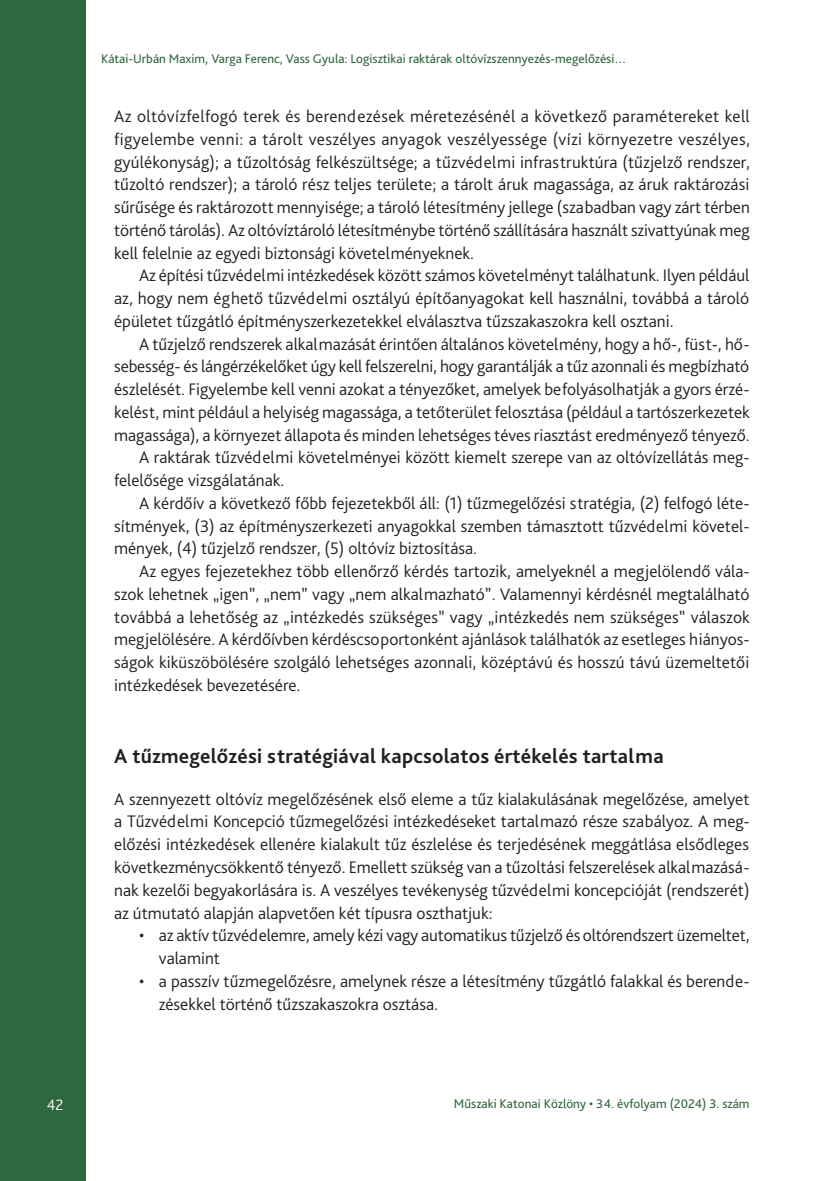
<style>
.page{position:relative;width:834px;height:1181px;background:#fff}
.page>*{position:absolute;margin:0;border:0;box-sizing:border-box;transform-origin:0 0}
.Címsor_1{font:700 21px "Bliss Pro";letter-spacing:.01em;color:#231f20}
.Szöveg{font:300 17.5px/22.8px "Bliss Pro";color:#231f20;text-align:justify}
.Szöveg_1st{font:300 17.5px/22.8px "Bliss Pro";color:#231f20;text-align:justify}
.t1{font:300 15.75px "Bliss Pro";color:#fff}
.t2{font:13.12px "Bliss Pro";color:#2f673f}
</style>
<div class="page">
<div style="left:0;top:0;width:85px;height:1181px;background:#2f673f"></div>
<p class="t1" style="left:47px;top:1095px;width:18px">42</p>
<p class="t2" style="left:101px;top:50px;width:526px">Kátai-Urbán Maxim, Varga Ferenc, Vass Gyula: Logisztikai raktárak oltóvízszennyezés-megelőzési…</p>
<p class="Szöveg_1st" style="left:114px;top:104px;width:637px">Az oltóvízfelfogó terek és berendezések méretezésénél a következő paramétereket kell figyelembe venni: a tárolt veszélyes anyagok veszélyessége (vízi környezetre veszélyes, gyúlékonyság); a tűzoltóság felkészültsége; a tűzvédelmi infrastruktúra (tűzjelző rendszer, tűzoltó rendszer); a tároló rész teljes területe; a tárolt áruk magassága, az áruk raktározási sűrűsége és raktározott mennyisége; a tároló létesítmény jellege (szabadban vagy zárt térben történő tárolás). Az oltóvíztároló létesítménybe történő szállítására használt szivattyúnak meg kell felelnie az egyedi biztonsági követelményeknek.</p>
<p class="Szöveg" style="left:114px;top:264px;width:636px;text-indent:25px">Az építési tűzvédelmi intézkedések között számos követelményt találhatunk. Ilyen például az, hogy nem éghető tűzvédelmi osztályú építőanyagokat kell használni, továbbá a tároló épületet tűzgátló építményszerkezetekkel elválasztva tűzszakaszokra kell osztani.</p>
<p class="Szöveg" style="left:114px;top:332px;width:637px;text-indent:25px">A tűzjelző rendszerek alkalmazását érintően általános követelmény, hogy a hő-, füst-, hő&shy;sebesség- és lángérzékelőket úgy kell felszerelni, hogy garantálják a tűz azonnali és megbízható észlelését. Figyelembe kell venni azokat a tényezőket, amelyek befolyásolhatják a gyors érzé&shy;kelést, mint például a helyiség magassága, a tetőterület felosztása (például a tartószerkezetek magassága), a környezet állapota és minden lehetséges téves riasztást eredményező tényező.</p>
<p class="Szöveg" style="left:114px;top:446px;width:636px;text-indent:25px">A raktárak tűzvédelmi követelményei között kiemelt szerepe van az oltóvízellátás meg&shy;felelősége vizsgálatának.</p>
<p class="Szöveg" style="left:114px;top:491px;width:636px;text-indent:25px">A kérdőív a következő főbb fejezetekből áll: (1) tűzmegelőzési stratégia, (2) felfogó léte&shy;sítmények, (3) az építményszerkezeti anyagokkal szemben támasztott tűzvédelmi követel&shy;mények, (4) tűzjelző rendszer, (5) oltóvíz biztosítása.</p>
<p class="Szöveg" style="left:114px;top:559px;width:637px;text-indent:25px">Az egyes fejezetekhez több ellenőrző kérdés tartozik, amelyeknél a megjelölendő vála&shy;szok lehetnek „igen”, „nem” vagy „nem alkalmazható”. Valamennyi kérdésnél megtalálható továbbá a lehetőség az „intézkedés szükséges” vagy „intézkedés nem szükséges” válaszok megjelölésére. A kérdőívben kérdéscsoportonként ajánlások találhatók az esetleges hiányos&shy;ságok kiküszöbölésére szolgáló lehetséges azonnali, középtávú és hosszú távú üzemeltetői intézkedések bevezetésére.</p>
<p class="Címsor_1" style="left:114px;top:742px;width:551px">A tűzmegelőzési stratégiával kapcsolatos értékelés tartalma</p>
<p class="Szöveg_1st" style="left:114px;top:787px;width:636px">A szennyezett oltóvíz megelőzésének első eleme a tűz kialakulásának megelőzése, amelyet a Tűzvédelmi Koncepció tűzmegelőzési intézkedéseket tartalmazó része szabályoz. A meg&shy;előzési intézkedések ellenére kialakult tűz észlelése és terjedésének meggátlása elsődleges következménycsökkentő tényező. Emellett szükség van a tűzoltási felszerelések alkalmazásá&shy;nak kezelői begyakorlására is. A veszélyes tevékenység tűzvédelmi koncepcióját (rendszerét) az útmutató alapján alapvetően két típusra oszthatjuk:</p>
<p class="Szöveg_1st" style="left:159px;top:923px;width:592px;text-indent:-20px">• az aktív tűzvédelemre, amely kézi vagy automatikus tűzjelző és oltórendszert üzemeltet, valamint</p>
<p class="Szöveg_1st" style="left:159px;top:969px;width:592px;text-indent:-20px">• a passzív tűzmegelőzésre, amelynek része a létesítmény tűzgátló falakkal és berende&shy;zésekkel történő tűzszakaszokra osztása.</p>
<p class="t2" style="left:454px;top:1095px;width:297px">Műszaki Katonai Közlöny • 34. évfolyam (2024) 3. szám</p>
</div>
